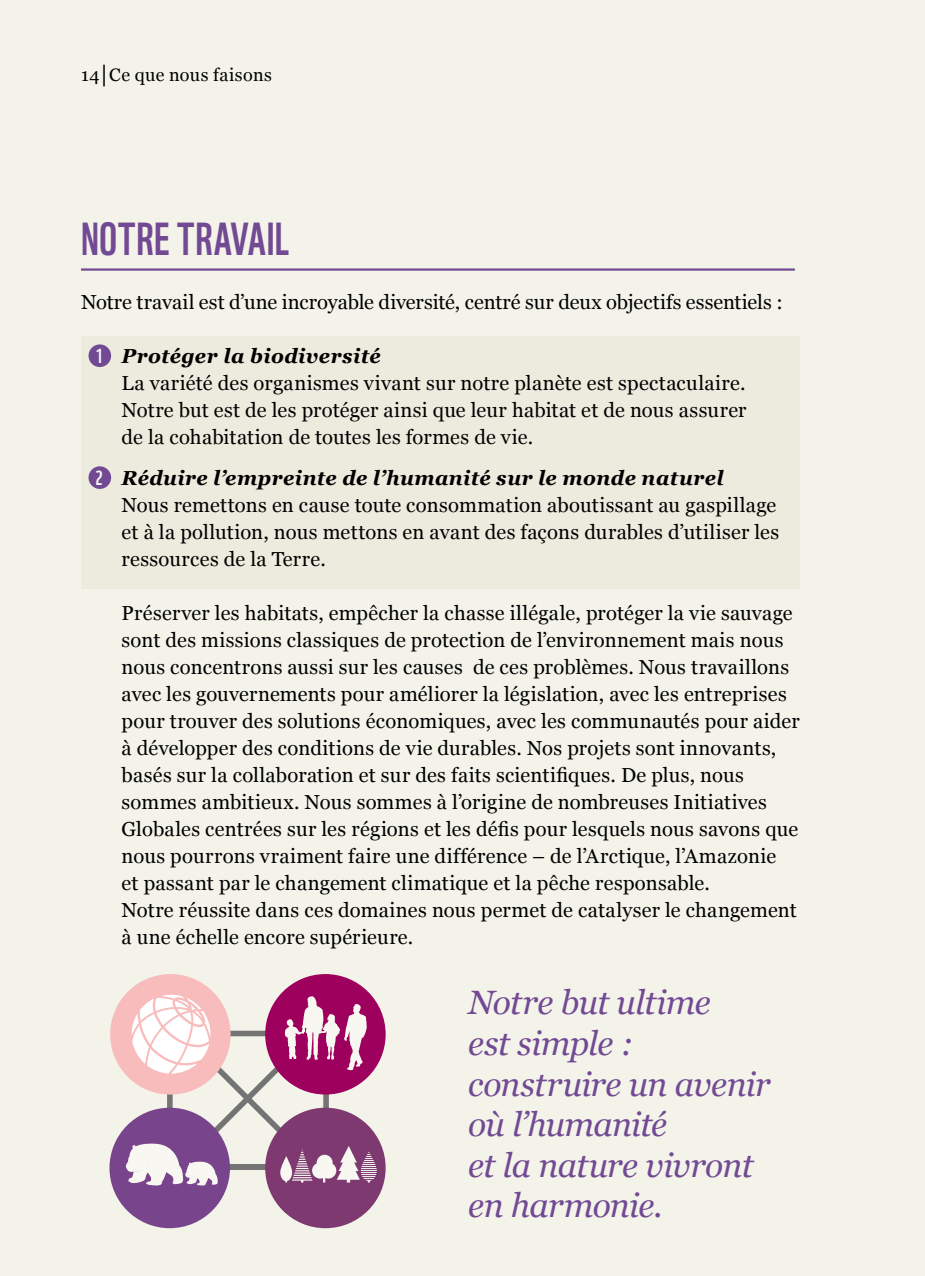
<style>
.page{position:relative;width:925px;height:1276px;background:#f4f3ea}
.page>*{position:absolute;margin:0;border:0;box-sizing:border-box;transform-origin:0 0}
.t1{font:45px "WWF";letter-spacing:.02em;color:#724a94}
.t2{font:italic 33.75px/40.5px "Georgia";letter-spacing:-.02em;color:#724a94}
.t3{font:20.25px/27px "Georgia";letter-spacing:.01em;color:#000}
.t4{font:italic 700 20.25px "Georgia";letter-spacing:.02em;color:#000}
.t5{font:19.8px "WWF";color:#f9f8f3}
.t6{font:18px "Georgia";letter-spacing:.025em;color:#000}
</style>
<div class="page">
<div style="left:81px;top:336px;width:719px;height:252px;background:#edebdd"></div>
<hr style="left:81px;top:268px;width:714px;height:3px;background:#724a94">
<div style="left:89px;top:344px;width:22px;height:23px;background:#724a94;border-radius:50%"></div>
<div style="left:89px;top:466px;width:22px;height:23px;background:#724a94;border-radius:50%"></div>
<div style="left:265px;top:974px;width:121px;height:120px;background:#9e005d;border-radius:50%"></div>
<div style="left:110px;top:974px;width:121px;height:120px;background:#f7bcbb;border-radius:50%"></div>
<div style="left:265px;top:1107px;width:121px;height:121px;background:#7d3970;border-radius:50%"></div>
<div style="left:109px;top:1107px;width:121px;height:121px;background:#78448c;border-radius:50%"></div>
<svg style="left:125px;top:993px;width:252px;height:194px"></svg>
<p class="t6" style="left:81px;top:64px;width:192px">14│Ce que nous faisons</p>
<h1 class="t1" style="left:81px;top:203px;width:209px">NOTRE TRAVAIL</h1>
<p class="t3" style="left:81px;top:289px;width:703px">Notre travail est d’une incroyable diversité, centré sur deux objectifs essentiels :</p>
<p class="t4" style="left:122px;top:343px;width:261px">Protéger la biodiversité</p>
<p class="t3" style="left:121px;top:370px;width:626px;text-align:justify">La variété des organismes vivant sur notre planète est spectaculaire.<br>Notre but est de les protéger ainsi que leur habitat et de nous assurer de la cohabitation de toutes les formes de vie.</p>
<p class="t4" style="left:121px;top:464px;width:603px">Réduire l’empreinte de l’humanité sur le monde naturel</p>
<p class="t3" style="left:121px;top:491px;width:659px">Nous remettons en cause toute consommation aboutissant au gaspillage et à la pollution, nous mettons en avant des façons durables d’utiliser les ressources de la Terre.</p>
<p class="t3" style="left:121px;top:599px;width:679px">Préserver les habitats, empêcher la chasse illégale, protéger la vie sauvage sont des missions classiques de protection de l’environnement mais nous nous concentrons aussi sur les causes de ces problèmes. Nous travaillons avec les gouvernements pour améliorer la législation, avec les entreprises pour trouver des solutions économiques, avec les communautés pour aider à développer des conditions de vie durables. Nos projets sont innovants, basés sur la collaboration et sur des faits scientifiques. De plus, nous sommes ambitieux. Nous sommes à l’origine de nombreuses Initiatives Globales centrées sur les régions et les défis pour lesquels nous savons que nous pourrons vraiment faire une différence – de l’Arctique, l’Amazonie<br>et passant par le changement climatique et la pêche responsable.<br>Notre réussite dans ces domaines nous permet de catalyser le changement à une échelle encore supérieure.</p>
<p class="t5" style="left:96px;top:340px;width:9px">1</p>
<p class="t5" style="left:96px;top:462px;width:9px">2</p>
<h2 class="t2" style="left:468px;top:983px;width:304px">Notre but ultime<br>est simple : construire un avenir où l’humanité<br>et la nature vivront en harmonie.</h2>
</div>
